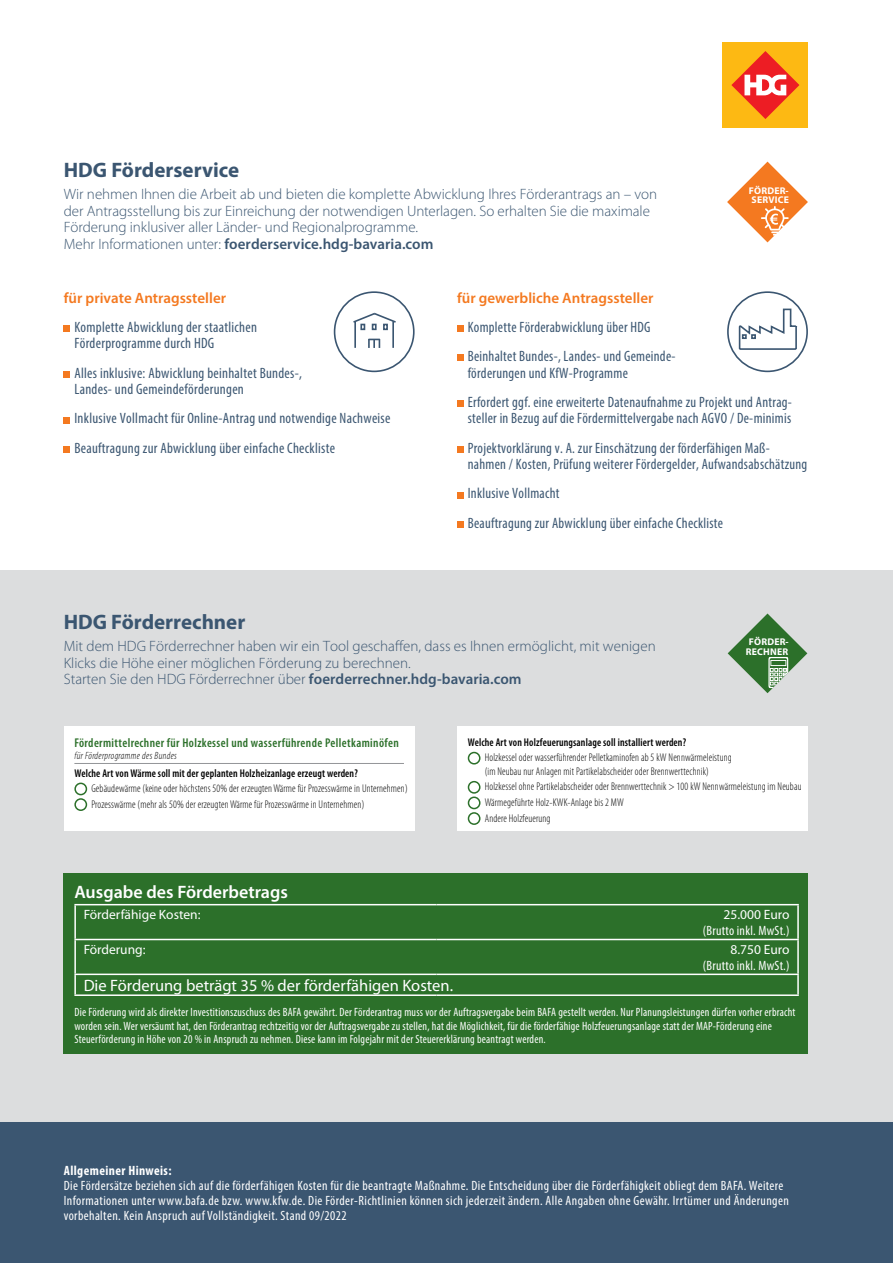
<style>
.page{position:relative;width:893px;height:1263px;background:#fff}
.page>*{position:absolute;margin:0;border:0;box-sizing:border-box;transform-origin:0 0}
.t1{font:700 21px "Myriad Pro";color:#3b5671}
.t2{font:600 18px "Myriad Pro";color:#fff}
.t3{font:16.5px "Myriad Pro";color:#fff}
.t4{font:300 15px/16.5px "Myriad Pro";color:#3b5671}
.t5{font:condensed 15px/29.2px "Myriad Pro";letter-spacing:.02em;color:#3b5671;scale:.96 1}
.t6{font:condensed 15px/16.5px "Myriad Pro";letter-spacing:.02em;color:#3b5671}
.t7{font:600 15px "Myriad Pro";color:#f47920}
.t8{font:condensed 13.5px/15px "Myriad Pro";letter-spacing:.03em;color:#fff}
.t9{font:13.5px "Myriad Pro";color:#fff}
.t10{font:700 condensed 13.5px "Myriad Pro";letter-spacing:.03em;color:#fff}
.t11{font:600 condensed 12.75px "Myriad Pro";letter-spacing:.03em;color:#2c702a}
.t12{font:condensed 12px/13.5px "Myriad Pro";letter-spacing:.02em;color:#fff;scale:.95 1}
.t13{font:300 condensed 11.25px/15.6px "Myriad Pro";letter-spacing:.015em;color:#000;scale:.94 1}
.t14{font:600 condensed 11.25px "Myriad Pro";letter-spacing:.015em;color:#000;scale:.94 1}
.t15{font:italic 300 condensed 10.5px "Myriad Pro";letter-spacing:.03em;color:#000}
.t16{font:700 9.75px "Myriad Pro";letter-spacing:.02em;color:#fff}
.s1{font-weight:600}
</style>
<div class="page">
<div style="left:0;top:570px;width:893px;height:693px;background:#dcddde"></div>
<div style="left:723px;top:43px;width:85px;height:85px;background:#fdb913"></div>
<svg style="left:731px;top:51px;width:68px;height:68px"></svg>
<svg style="left:728px;top:613px;width:79px;height:80px"></svg>
<div style="left:457px;top:727px;width:351px;height:104px;background:#fff"></div>
<div style="left:64px;top:727px;width:351px;height:104px;background:#fff"></div>
<div style="left:64px;top:325px;width:6px;height:7px;background:#f47920"></div>
<div style="left:64px;top:371px;width:6px;height:7px;background:#f47920"></div>
<svg style="left:64px;top:417px;width:6px;height:6px"></svg>
<div style="left:64px;top:446px;width:6px;height:7px;background:#f47920"></div>
<div style="left:0;top:1123px;width:893px;height:140px;background:#3b5671"></div>
<svg style="left:727px;top:162px;width:81px;height:80px"></svg>
<div style="left:457px;top:325px;width:6px;height:7px;background:#f47920"></div>
<svg style="left:457px;top:355px;width:6px;height:6px"></svg>
<div style="left:457px;top:400px;width:6px;height:7px;background:#f47920"></div>
<div style="left:457px;top:446px;width:6px;height:7px;background:#f47920"></div>
<svg style="left:457px;top:492px;width:6px;height:6px"></svg>
<div style="left:457px;top:521px;width:6px;height:7px;background:#f47920"></div>
<div style="left:334px;top:291px;width:81px;height:81px;border:2px solid #3b5671;border-radius:50%"></div>
<hr style="left:354px;top:321px;width:2px;height:27px;background:#3b5671">
<hr style="left:392px;top:321px;width:2px;height:27px;background:#3b5671">
<svg style="left:353px;top:312px;width:43px;height:18px"></svg>
<svg style="left:368px;top:339px;width:12px;height:9px"></svg>
<div style="left:727px;top:291px;width:81px;height:81px;border:2px solid #3b5671;border-radius:50%"></div>
<svg style="left:738px;top:308px;width:60px;height:42px"></svg>
<div style="left:64px;top:873px;width:744px;height:181px;background:#2c702a"></div>
<hr style="left:74px;top:904px;width:363px;height:1px;background:#fff">
<hr style="left:74px;top:905px;width:2px;height:34px;background:#fff">
<hr style="left:437px;top:904px;width:362px;height:1px;background:#fff">
<hr style="left:797px;top:905px;width:2px;height:34px;background:#fff">
<hr style="left:74px;top:939px;width:363px;height:1px;background:#fff">
<hr style="left:74px;top:940px;width:2px;height:33px;background:#fff">
<hr style="left:437px;top:939px;width:362px;height:1px;background:#fff">
<hr style="left:797px;top:940px;width:2px;height:33px;background:#fff">
<hr style="left:74px;top:973px;width:363px;height:2px;background:#fff">
<svg style="left:74px;top:975px;width:2px;height:19px"></svg>
<hr style="left:437px;top:973px;width:362px;height:2px;background:#fff">
<svg style="left:797px;top:975px;width:2px;height:19px"></svg>
<hr style="left:74px;top:994px;width:363px;height:2px;background:#fff">
<hr style="left:437px;top:994px;width:362px;height:2px;background:#fff">
<div style="left:74px;top:783px;width:13px;height:12px;border:2px solid #2c702a;border-radius:50%"></div>
<div style="left:74px;top:798px;width:13px;height:13px;border:2px solid #2c702a;border-radius:50%"></div>
<hr style="left:74px;top:763px;width:330px;height:1px;background:#939598">
<div style="left:468px;top:752px;width:12px;height:12px;border:2px solid #2c702a;border-radius:50%"></div>
<div style="left:468px;top:781px;width:12px;height:13px;border:2px solid #2c702a;border-radius:50%"></div>
<div style="left:468px;top:796px;width:12px;height:13px;border:2px solid #2c702a;border-radius:50%"></div>
<div style="left:468px;top:812px;width:12px;height:13px;border:2px solid #2c702a;border-radius:50%"></div>
<h1 class="t1" style="left:64px;top:157px;width:177px">HDG Förderservice</h1>
<p class="t4" style="left:64px;top:186px;width:595px">Wir nehmen Ihnen die Arbeit ab und bieten die komplette Abwicklung Ihres Förderantrags an – von der Antragsstellung bis zur Einreichung der notwendigen Unterlagen. So erhalten Sie die maximale Förderung inklusiver aller Länder- und Regionalprogramme.<br>Mehr Informationen unter: <span class="s1">foerderservice.hdg-bavaria.com</span></p>
<p class="t16" style="left:752px;top:194px;width:39px">SERVICE</p>
<p class="t16" style="left:749px;top:184px;width:41px">FÖRDER-</p>
<p class="t7" style="left:64px;top:288px;width:164px">für private Antragssteller</p>
<p class="t6" style="left:74px;top:318px;width:184px">Komplette Abwicklung der staatlichen<br>Förderprogramme durch HDG</p>
<p class="t6" style="left:74px;top:364px;width:229px">Alles inklusive: Abwicklung beinhaltet Bundes-,<br>Landes- und Gemeindeförderungen</p>
<p class="t6" style="left:74px;top:404px;width:318px;line-height:29.2px">Inklusive Vollmacht für Online-Antrag und notwendige Nachweise<br>Beauftragung zur Abwicklung über einfache Checkliste</p>
<p class="t7" style="left:457px;top:288px;width:198px">für gewerbliche Antragssteller</p>
<p class="t5" style="left:468px;top:312px;width:218px">Komplette Förderabwicklung über HDG<br>Beinhaltet Bundes-, Landes- und Gemeinde-</p>
<p class="t5" style="left:468px;top:358px;width:339px">förderungen und KfW-Programme<br>Erfordert ggf. eine erweiterte Datenaufnahme zu Projekt und Antrag-</p>
<p class="t5" style="left:468px;top:404px;width:338px">steller in Bezug auf die Fördermittelvergabe nach AGVO / De-minimis<br>Projektvorklärung v. A. zur Einschätzung der förderfähigen Maß-</p>
<p class="t5" style="left:468px;top:449px;width:355px">nahmen / Kosten, Prüfung weiterer Fördergelder, Aufwandsabschätzung<br>Inklusive Vollmacht<br>Beauftragung zur Abwicklung über einfache Checkliste</p>
<h1 class="t1" style="left:64px;top:608px;width:183px">HDG Förderrechner</h1>
<p class="t4" style="left:64px;top:638px;width:593px">Mit dem HDG Förderrechner haben wir ein Tool geschaffen, dass es Ihnen ermöglicht, mit wenigen<br>Klicks die Höhe einer möglichen Förderung zu berechnen.<br>Starten Sie den HDG Förderrechner über <span class="s1">foerderrechner.hdg-bavaria.com</span></p>
<p class="t16" style="left:749px;top:635px;width:41px">FÖRDER-</p>
<p class="t16" style="left:746px;top:645px;width:44px">RECHNER</p>
<p class="t11" style="left:74px;top:735px;width:326px">Fördermittelrechner für Holzkessel und wasserführende Pelletkaminöfen</p>
<p class="t15" style="left:74px;top:749px;width:104px">für Förderprogramme des Bundes</p>
<p class="t14" style="left:74px;top:766px;width:303px">Welche Art von Wärme soll mit der geplanten Holzheizanlage erzeugt werden?</p>
<p class="t13" style="left:91px;top:780px;width:338px">Gebäudewärme (keine oder höchstens 50% der erzeugten Wärme für Prozesswärme in Unternehmen)<br>Prozesswärme (mehr als 50% der erzeugten Wärme für Prozesswärme in Unternehmen)</p>
<p class="t14" style="left:468px;top:735px;width:234px">Welche Art von Holzfeuerungsanlage soll installiert werden?</p>
<p class="t13" style="left:485px;top:751px;width:264px;line-height:13.5px">Holzkessel oder wasserführender Pelletkaminofen ab 5 kW Nennwärmeleistung (im Neubau nur Anlagen mit Partikelabscheider oder Brennwerttechnik)</p>
<p class="t13" style="left:485px;top:779px;width:338px">Holzkessel ohne Partikelabscheider oder Brennwerttechnik &gt; 100 kW Nennwärmeleistung im Neubau<br>Wärmegeführte Holz-KWK-Anlage bis 2 MW<br>Andere Holzfeuerung</p>
<p class="t2" style="left:74px;top:880px;width:215px">Ausgabe des Förderbetrags</p>
<p class="t9" style="left:84px;top:906px;width:118px">Förderfähige Kosten:</p>
<p class="t9" style="left:724px;top:906px;width:67px">25.000 Euro</p>
<p class="t8" style="left:703px;top:923px;width:88px">(Brutto inkl. MwSt.)</p>
<p class="t9" style="left:84px;top:941px;width:63px">Förderung:</p>
<p class="t9" style="left:730px;top:941px;width:61px">8.750 Euro</p>
<p class="t8" style="left:703px;top:958px;width:88px">(Brutto inkl. MwSt.)</p>
<p class="t3" style="left:84px;top:975px;width:371px">Die Förderung beträgt 35 % der förderfähigen Kosten.</p>
<p class="t12" style="left:74px;top:1005px;width:760px">Die Förderung wird als direkter Investitionszuschuss des BAFA gewährt. Der Förderantrag muss vor der Auftragsvergabe beim BAFA gestellt werden. Nur Planungsleistungen dürfen vorher erbracht worden sein. Wer versäumt hat, den Förderantrag rechtzeitig vor der Auftragsvergabe zu stellen, hat die Möglichkeit, für die förderfähige Holzfeuerungsanlage statt der MAP-Förderung eine<br>Steuerförderung in Höhe von 20 % in Anspruch zu nehmen. Diese kann im Folgejahr mit der Steuererklärung beantragt werden.</p>
<p class="t10" style="left:64px;top:1162px;width:109px">Allgemeiner Hinweis:</p>
<p class="t8" style="left:64px;top:1178px;width:727px">Die Fördersätze beziehen sich auf die förderfähigen Kosten für die beantragte Maßnahme. Die Entscheidung über die Förderfähigkeit obliegt dem BAFA. Weitere<br>Informationen unter www.bafa.de bzw. www.kfw.de. Die Förder-Richtlinien können sich jederzeit ändern. Alle Angaben ohne Gewähr. Irrtümer und Änderungen vorbehalten. Kein Anspruch auf Vollständigkeit. Stand 09/2022</p>
</div>
